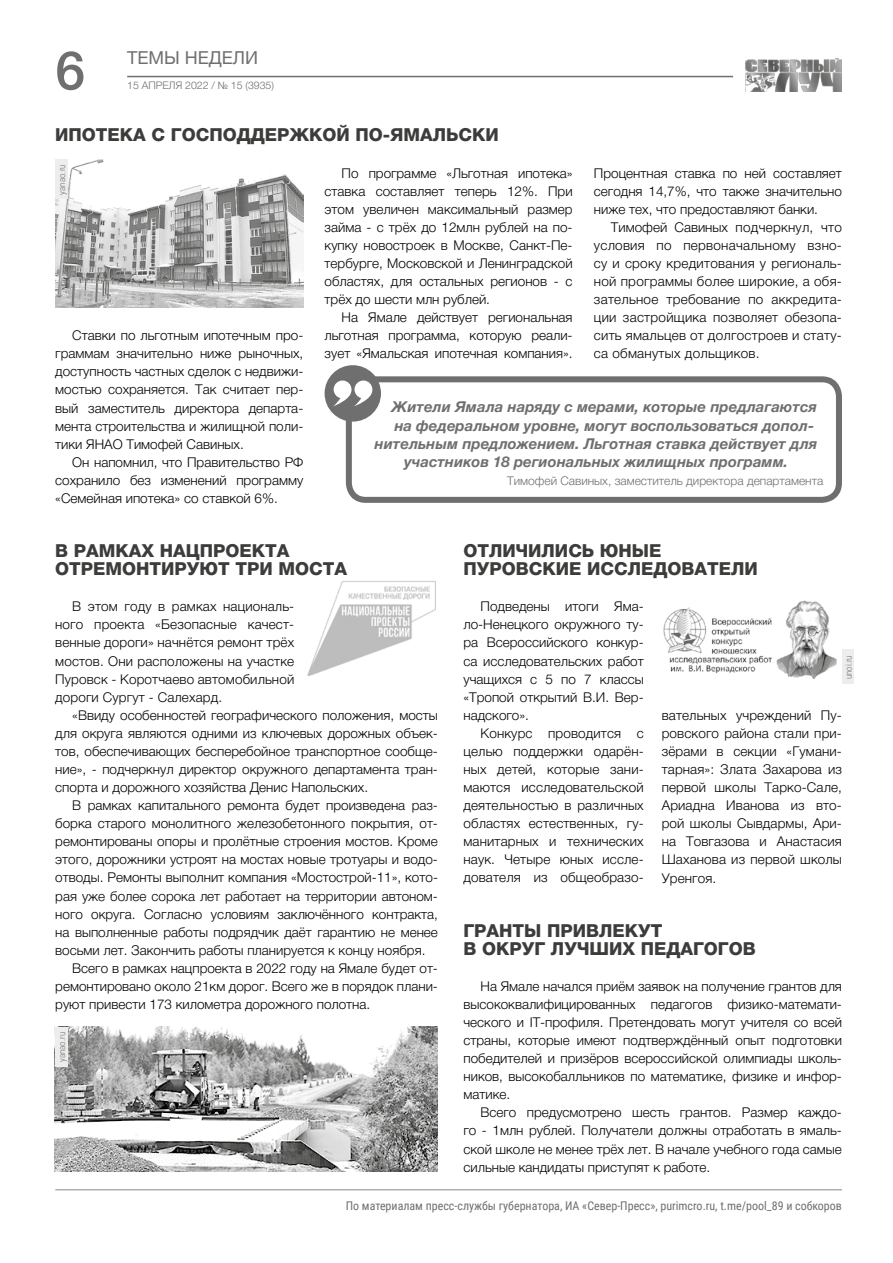
<style>
.page{position:relative;width:893px;height:1263px;background:#fff}
.page>*{position:absolute;margin:0;border:0;box-sizing:border-box;transform-origin:0 0}
.t1{font:500 53.85px "Helvetica Neue Cyr";color:#706f6f}
.t2{font:800 18px/18px "Helvetica Neue Cyr";color:#3c3c3b}
.t3{font:18px "Helvetica Neue Cyr";color:#706f6f}
.t4{font:italic 700 15px "Helvetica Neue Cyr";color:#706f6f}
.t5{font:300 13.5px/18.1px "Helvetica Neue Cyr";color:#000;text-align:justify}
.t6{font:12px "Roboto Condensed";color:#706f6f}
.t7{font:300 12px "Helvetica Neue Cyr";color:#706f6f}
.t8{font:300 10.5px "Helvetica Neue Cyr";color:#706f6f}
.t9{font:300 9px "Roboto Condensed";color:#706f6f}
</style>
<div class="page">
<hr style="left:127px;top:76px;width:606px;height:1px;background:#706f6f">
<img style="left:746px;top:58px;width:96px;height:34px">
<img style="left:307px;top:581px;width:129px;height:95px">
<hr style="left:55px;top:1189px;width:787px;height:1px;background:#878787">
<img style="left:55px;top:1027px;width:382px;height:144px">
<img style="left:55px;top:159px;width:248px;height:149px">
<div style="left:346px;top:376px;width:496px;height:127px;border:6px solid #706f6f;border-radius:17px"></div>
<div style="left:325px;top:365px;width:56px;height:57px;background:#706f6f;border-radius:50%"></div>
<svg style="left:333px;top:380px;width:40px;height:26px"></svg>
<div style="left:55px;top:1027px;width:13px;height:39px;background:#ededed"></div>
<img style="left:663px;top:600px;width:174px;height:79px">
<div style="left:842px;top:649px;width:12px;height:35px;background:#ededed"></div>
<div style="left:55px;top:159px;width:13px;height:40px;background:#ededed"></div>
<h1 class="t1" style="left:55px;top:41px;width:31px">6</h1>
<h2 class="t3" style="left:127px;top:48px;width:133px">Темы недели</h2>
<p class="t8" style="left:127px;top:80px;width:148px">15 апреля 2022 / № 15 (3935)</p>
<h2 class="t2" style="left:55px;top:126px;width:445px">Ипотека с господдержкой по-ямальски</h2>
<p class="t9" style="left:56px;top:195px;width:32px;rotate:-90deg">yanao.ru</p>
<p class="t5" style="left:55px;top:326px;width:250px;text-indent:17px">Ставки по льготным ипотечным про&shy;граммам значительно ниже рыночных, доступность частных сделок с недвижи&shy;мостью сохраняется. Так считает пер&shy;вый заместитель директора департа&shy;мента строительства и жилищной поли&shy;тики ЯНАО Тимофей Савиных.</p>
<p class="t5" style="left:55px;top:453px;width:250px;text-indent:17px">Он напомнил, что Правительство РФ сохранило без изменений программу «Семейная ипотека» со ставкой 6%.</p>
<p class="t5" style="left:325px;top:164px;width:250px;text-indent:17px">По программе «Льготная ипотека» ставка составляет теперь 12%. При этом увеличен максимальный размер займа - с трёх до 12млн рублей на по&shy;купку новостроек в Москве, Санкт-Пе&shy;тербурге, Московской и Ленинградской областях, для остальных регионов - с трёх до шести млн рублей.</p>
<p class="t5" style="left:325px;top:308px;width:250px;text-indent:17px">На Ямале действует региональная льготная программа, которую реали&shy;зует «Ямальская ипотечная компания».</p>
<p class="t5" style="left:594px;top:164px;width:250px">Процентная ставка по ней составляет сегодня 14,7%, что также значительно ниже тех, что предоставляют банки.</p>
<p class="t5" style="left:594px;top:218px;width:250px;text-indent:17px">Тимофей Савиных подчеркнул, что условия по первоначальному взно&shy;су и сроку кредитования у региональ&shy;ной программы более широкие, а обя&shy;зательное требование по аккредита&shy;ции застройщика позволяет обезопа&shy;сить ямальцев от долгостроев и стату&shy;са обманутых дольщиков.</p>
<p class="t4" style="left:391px;top:399px;width:427px">Жители Ямала наряду с мерами, которые предлагаются</p>
<p class="t4" style="left:394px;top:417px;width:421px">на федеральном уровне, могут воспользоваться допол-</p>
<p class="t4" style="left:375px;top:435px;width:444px">нительным предложением. Льготная ставка действует для</p>
<p class="t4" style="left:404px;top:453px;width:385px">участников 18 региональных жилищных программ.</p>
<p class="t7" style="left:507px;top:474px;width:318px">Тимофей Савиных, заместитель директора департамента</p>
<h2 class="t2" style="left:55px;top:542px;width:293px">В рамках нацпроекта отремонтируют три моста</h2>
<p class="t5" style="left:55px;top:598px;width:240px;text-indent:17px">В этом году в рамках националь&shy;ного проекта «Безопасные качест&shy;венные дороги» начнётся ремонт трёх мостов. Они расположены на участке Пуровск - Коротчаево автомобильной дороги Сургут - Салехард.</p>
<p class="t5" style="left:55px;top:706px;width:384px;text-indent:17px">«Ввиду особенностей географического положения, мосты для округа являются одними из ключевых дорожных объек&shy;тов, обеспечивающих бесперебойное транспортное сообще&shy;ние», - подчеркнул директор окружного департамента тран&shy;спорта и дорожного хозяйства Денис Напольских.</p>
<p class="t5" style="left:72px;top:796px;width:367px">В рамках капитального ремонта будет произведена раз-</p>
<p class="t5" style="left:55px;top:814px;width:384px">борка старого монолитного железобетонного покрытия, от-</p>
<p class="t5" style="left:55px;top:832px;width:384px">ремонтированы опоры и пролётные строения мостов. Кроме</p>
<p class="t5" style="left:55px;top:851px;width:384px">этого, дорожники устроят на мостах новые тротуары и водо-</p>
<p class="t5" style="left:55px;top:869px;width:384px">отводы. Ремонты выполнит компания «Мостострой-11», кото-</p>
<p class="t5" style="left:55px;top:887px;width:384px">рая уже более сорока лет работает на территории автоном-</p>
<p class="t5" style="left:55px;top:905px;width:384px">ного округа. Согласно условиям заключённого контракта,</p>
<p class="t5" style="left:55px;top:923px;width:384px">на выполненные работы подрядчик даёт гарантию не менее</p>
<p class="t5" style="left:55px;top:941px;width:372px">восьми лет. Закончить работы планируется к концу ноября.</p>
<p class="t5" style="left:72px;top:959px;width:367px">Всего в рамках нацпроекта в 2022 году на Ямале будет от-</p>
<p class="t5" style="left:55px;top:977px;width:384px">ремонтировано около 21км дорог. Всего же в порядок плани-</p>
<p class="t5" style="left:55px;top:995px;width:317px">руют привести 173 километра дорожного полотна.</p>
<p class="t9" style="left:56px;top:1062px;width:32px;rotate:-90deg">yanao.ru</p>
<h2 class="t2" style="left:463px;top:542px;width:296px">Отличились юные пуровские исследователи</h2>
<p class="t5" style="left:463px;top:598px;width:182px;text-indent:17px">Подведены итоги Яма&shy;ло-Ненецкого окружного ту&shy;ра Всероссийского конкур&shy;са исследовательских работ учащихся с 5 по 7 классы «Тропой открытий В.И. Вер&shy;надского».</p>
<p class="t5" style="left:463px;top:724px;width:182px;text-indent:17px">Конкурс проводится с целью поддержки одарён&shy;ных детей, которые зани&shy;маются исследовательской деятельностью в различных областях естественных, гу&shy;манитарных и технических наук. Четыре юных иссле&shy;дователя из общеобразо-</p>
<p class="t9" style="left:842px;top:679px;width:26px;rotate:-90deg">unoi.ru</p>
<p class="t5" style="left:662px;top:706px;width:182px">вательных учреждений Пу&shy;ровского района стали при&shy;зёрами в секции «Гумани&shy;тарная»: Злата Захарова из первой школы Тарко-Сале, Ариадна Иванова из вто&shy;рой школы Сывдармы, Ари&shy;на Товгазова и Анастасия Шаханова из первой школы Уренгоя.</p>
<h2 class="t2" style="left:463px;top:921px;width:294px">Гранты привлекут<br>в округ лучших педагогов</h2>
<p class="t5" style="left:463px;top:977px;width:380px;text-indent:17px">На Ямале начался приём заявок на получение грантов для высококвалифицированных педагогов физико-математи&shy;ческого и IT-профиля. Претендовать могут учителя со всей страны, которые имеют подтверждённый опыт подготовки победителей и призёров всероссийской олимпиады школь&shy;ников, высокобалльников по математике, физике и инфор&shy;матике.</p>
<p class="t5" style="left:463px;top:1104px;width:380px;text-indent:17px">Всего предусмотрено шесть грантов. Размер каждо&shy;го - 1млн рублей. Получатели должны отработать в ямаль&shy;ской школе не менее трёх лет. В начале учебного года самые сильные кандидаты приступят к работе.</p>
<p class="t6" style="left:346px;top:1197px;width:498px">По материалам пресс-службы губернатора, ИА «Север-Пресс», purimcro.ru, t.me/pool_89 и собкоров</p>
</div>
